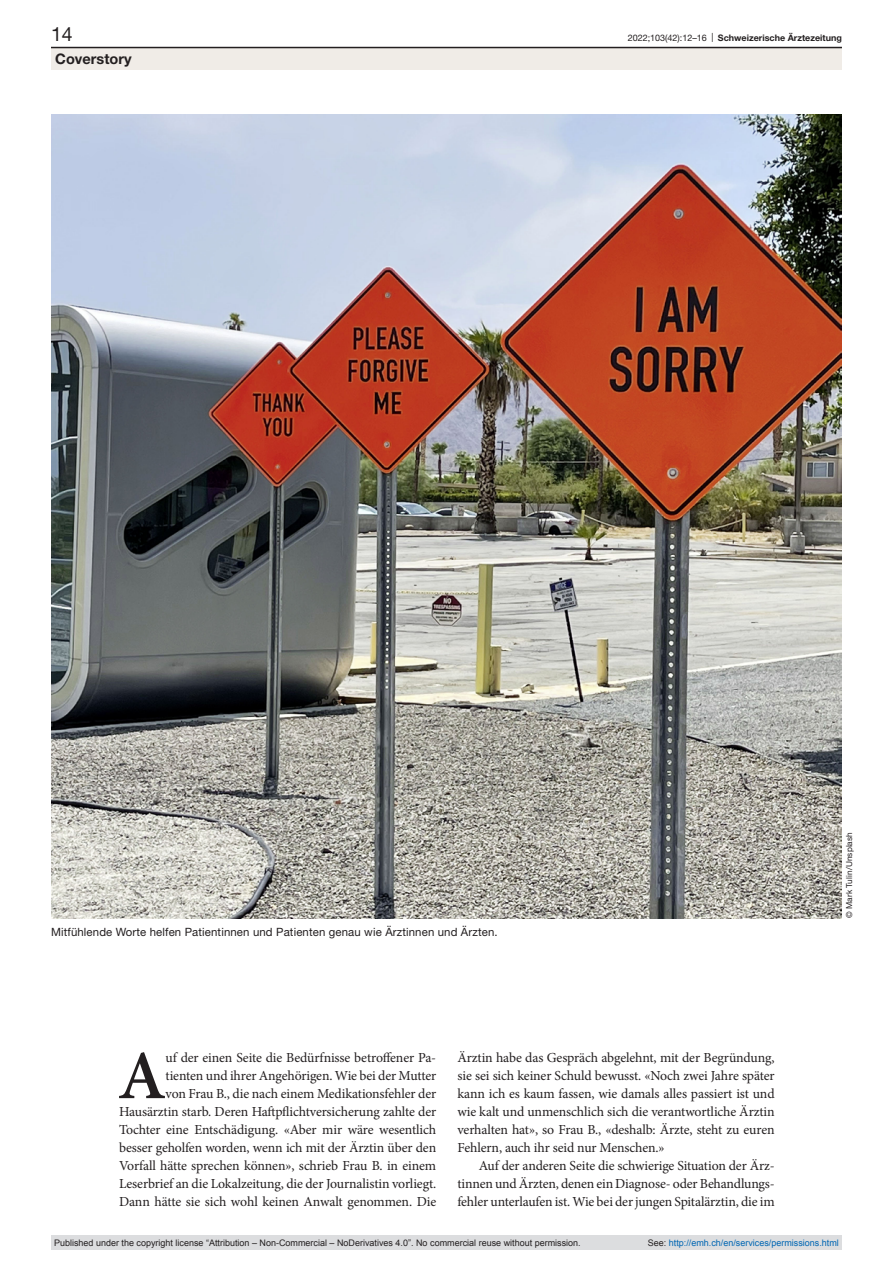
<style>
.page{position:relative;width:893px;height:1263px;background:#fff}
.page>*{position:absolute;margin:0;border:0;box-sizing:border-box;transform-origin:0 0}
.paragraph-initial{font:600 69.15px "Minion Pro";color:#231f20}
.t1{font:19.5px "Helvetica Neue LT Pro";color:#231f20}
.t2{font:700 14.55px "Helvetica Neue LT Pro";color:#231f20}
.paragraph-initial-2{font:13.8px/18px "Minion Pro";letter-spacing:-.01em;color:#231f20;text-align:right}
.paragraph-indent{font:13.8px/18px "Minion Pro";letter-spacing:-.01em;color:#231f20;text-align:justify}
.figure-caption{font:11.4px "Helvetica Neue LT Pro";letter-spacing:.01em;color:#231f20}
.t3{font:9px "Arial";color:#231f20}
.t4{font:9px "Arial";color:#0066b3}
.t5{font:700 9px "Helvetica Neue LT Pro";color:#231f20}
.t6{font:8.25px "Helvetica Neue LT Pro";letter-spacing:.01em;color:#231f20}
.s1{font-weight:400}
.s2{color:#231f20}
</style>
<div class="page">
<img style="left:51px;top:115px;width:791px;height:803px">
<div style="left:51px;top:48px;width:791px;height:22px;background:#f0ece7"></div>
<hr style="left:51px;top:47px;width:791px;height:1px;background:#231f20">
<div style="left:51px;top:1235px;width:791px;height:15px;background:#dcdddf"></div>
<h2 class="t1" style="left:51px;top:22px;width:23px">14</h2>
<p class="t5" style="left:628px;top:32px;width:216px"><span class="s1">2022;103(42):12–16 |</span> Schweizerische Ärztezeitung</p>
<p class="t2" style="left:55px;top:49px;width:78px">Coverstory</p>
<p class="figure-caption" style="left:51px;top:925px;width:448px">Mitfühlende Worte helfen Patientinnen und Patienten genau wie Ärztinnen und Ärzten.</p>
<p class="paragraph-initial-2" style="left:119px;top:1049px;width:319px">uf der einen Seite die Bedürfnisse betroffener Pa-<br>tienten und ihrer Angehörigen. Wie bei der Mutter<br>von Frau B., die nach einem Medikationsfehler der Hausärztin starb. Deren Haftpflichtversicherung zahlte der Tochter eine Entschädigung. «Aber mir wäre wesentlich besser geholfen worden, wenn ich mit der Ärztin über den Vorfall hätte sprechen können», schrieb Frau B. in einem Leserbrief an die Lokalzeitung, die der Journalistin vorliegt.<br>Dann hätte sie sich wohl keinen Anwalt genommen. Die</p>
<p class="paragraph-initial-2" style="left:457px;top:1049px;width:319px;text-align:justify">Ärztin habe das Gespräch abgelehnt, mit der Begründung, sie sei sich keiner Schuld bewusst. «Noch zwei Jahre später kann ich es kaum fassen, wie damals alles passiert ist und wie kalt und unmenschlich sich die verantwortliche Ärztin verhalten hat», so Frau B., «deshalb: Ärzte, steht zu euren Fehlern, auch ihr seid nur Menschen.»</p>
<p class="paragraph-initial" style="left:118px;top:1028px;width:50px">A</p>
<p class="paragraph-indent" style="left:457px;top:1157px;width:319px;text-indent:21px">Auf der anderen Seite die schwierige Situation der Ärz&shy;tinnen und Ärzten, denen ein Diagnose- oder Behandlungs&shy;fehler unterlaufen ist. Wie bei der jungen Spitalärztin, die im</p>
<p class="t6" style="left:844px;top:918px;width:87px;rotate:-90deg">© Mark Tulin/Unsplash</p>
<p class="t3" style="left:54px;top:1237px;width:528px">Published under the copyright license “Attribution – Non-Commercial – NoDerivatives 4.0”. No commercial reuse without permission.</p>
<p class="t4" style="left:648px;top:1237px;width:193px"><span class="s2">See:</span> http://emh.ch/en/services/permissions.html</p>
</div>
